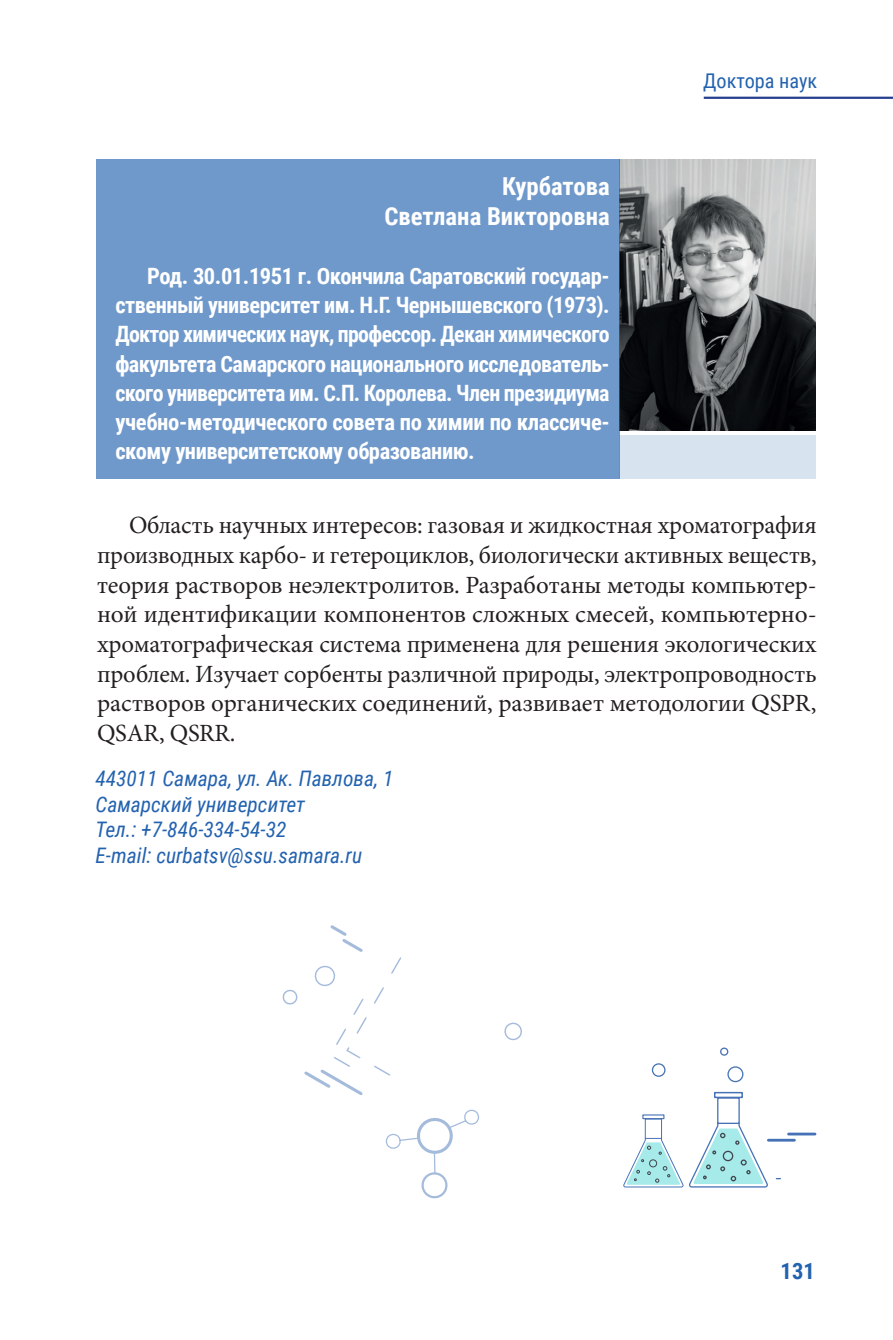
<style>
.page{position:relative;width:893px;height:1340px;background:#fff}
.page>*{position:absolute;margin:0;border:0;box-sizing:border-box;transform-origin:0 0}
.t1{font:24.75px/29.7px "Minion Pro";letter-spacing:-.005em;color:#231f20;text-align:justify}
.ФИО{font:700 24.75px "Roboto Condensed";color:#fff}
.вставка{font:700 22.5px/29.2px "Roboto Condensed";letter-spacing:-.02em;color:#fff;text-align:justify}
.t2{font:700 22.5px "Roboto Condensed";color:#2362af}
.адрес{font:italic 21.38px "Roboto Condensed";color:#2362af}
.t3{font:20.25px "Roboto Condensed";color:#2362af}
</style>
<div class="page">
<hr style="left:704px;top:97px;width:189px;height:2px;background:#253f8e">
<div style="left:619px;top:435px;width:197px;height:43px;background:#d8e3f0"></div>
<img style="left:619px;top:159px;width:196px;height:271px">
<div style="left:96px;top:159px;width:523px;height:319px;background:#7099cb"></div>
<div style="left:714px;top:1091px;width:29px;height:7px;border:1px solid #2e61ad"></div>
<svg style="left:623px;top:1096px;width:146px;height:92px"></svg>
<div style="left:642px;top:1114px;width:22px;height:5px;border:1px solid #2e61ad"></div>
<svg style="left:651px;top:1047px;width:93px;height:35px"></svg>
<hr style="left:768px;top:1138px;width:26px;height:3px;background:#2e61ad">
<hr style="left:788px;top:1132px;width:27px;height:3px;background:#2e61ad">
<svg style="left:282px;top:925px;width:240px;height:274px"></svg>
<p class="ФИО" style="left:502px;top:169px;width:109px">Курбатова</p>
<p class="ФИО" style="left:384px;top:199px;width:227px">Светлана Викторовна</p>
<p class="вставка" style="left:115px;top:260px;width:496px;text-indent:32px">Род. 30.01.1951 г. Окончила Саратовский государ&shy;ственный университет им. Н.Г. Чернышевского (1973).<br>Доктор химических наук, профессор. Декан химического факультета Самарского национального исследователь&shy;ского университета им. С.П. Королева. Член президиума учебно-методического совета по химии по классиче&shy;скому университетскому образованию.</p>
<p class="t3" style="left:703px;top:66px;width:116px">Доктора наук</p>
<p class="t1" style="left:97px;top:510px;width:721px;text-indent:32px">Область научных интересов: газовая и жидкостная хроматография производных карбо- и гетероциклов, биологически активных веществ, теория растворов неэлектролитов. Разработаны методы компьютер&shy;ной идентификации компонентов сложных смесей, компьютерно&shy;хроматографическая система применена для решения экологических проблем. Изучает сорбенты различной природы, электропроводность растворов органических соединений, развивает методологии QSPR, QSAR, QSRR.</p>
<p class="адрес" style="left:96px;top:763px;width:299px">443011 Самара, ул. Ак. Павлова, 1</p>
<p class="адрес" style="left:96px;top:789px;width:211px">Самарский университет</p>
<p class="адрес" style="left:96px;top:814px;width:193px">Тел.: +7-846-334-54-32</p>
<p class="адрес" style="left:96px;top:840px;width:268px">E-mail: curbatsv@ssu.samara.ru</p>
<p class="t2" style="left:781px;top:1254px;width:36px">131</p>
</div>
